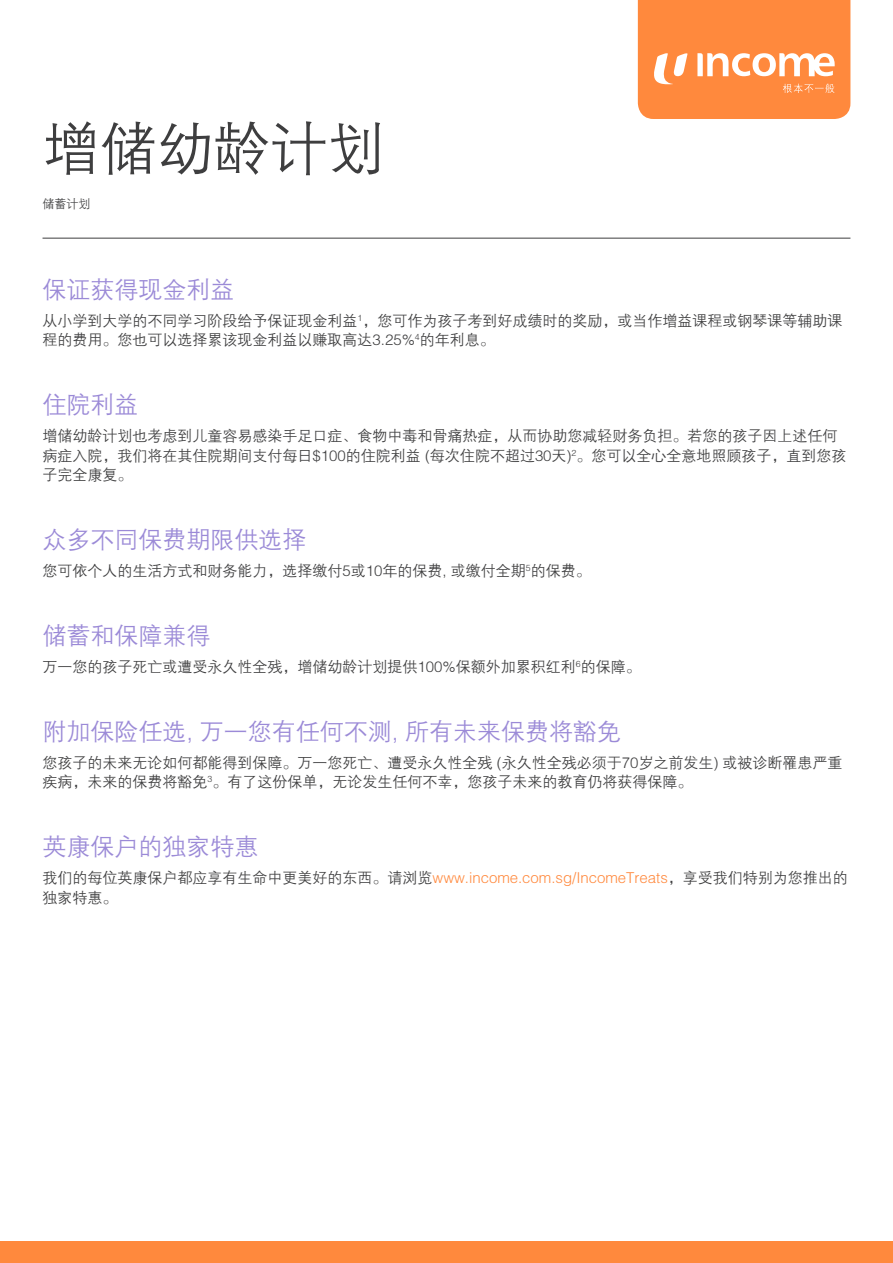
<style>
.page{position:relative;width:893px;height:1263px;background:#fff}
.page>*{position:absolute;margin:0;border:0;box-sizing:border-box;transform-origin:0 0}
.t1{font:57px "FZZDXJW GB1 0";color:#3e3e3f}
.t2{font:24px "FZZDXJW GB1 0";color:#9b8ad7}
.t3{font:15px/19.5px "FZZDXJW GB1 0";color:#3e3e3f}
.t4{font:12px "FZZDXJW GB1 0";color:#3e3e3f}
.s1{color:#ff893d}
</style>
<div class="page">
<div style="left:0;top:1242px;width:893px;height:21px;background:#ff893d"></div>
<hr style="left:43px;top:238px;width:807px;height:1px;background:#3e3e3f">
<svg style="left:638px;top:0;width:212px;height:119px;background:#ff934e"></svg>
<h1 class="t1" style="left:43px;top:118px;width:343px">增储幼龄计划</h1>
<p class="t4" style="left:43px;top:198px;width:49px">储蓄计划</p>
<h2 class="t2" style="left:43px;top:277px;width:194px">保证获得现金利益</h2>
<p class="t3" style="left:43px;top:311px;width:801px">从小学到大学的不同学习阶段给予保证现金利益<sup>1</sup>，您可作为孩子考到好成绩时的奖励，或当作增益课程或钢琴课等辅助课程的费用。您也可以选择累该现金利益以赚取高达3.25%<sup>4</sup>的年利息。</p>
<h2 class="t2" style="left:43px;top:392px;width:97px">住院利益</h2>
<p class="t3" style="left:43px;top:427px;width:805px">增储幼龄计划也考虑到儿童容易感染手足口症、食物中毒和骨痛热症，从而协助您减轻财务负担。若您的孩子因上述任何病症入院，我们将在其住院期间支付每日$100的住院利益 (每次住院不超过30天)<sup>2</sup>。您可以全心全意地照顾孩子，直到您孩子完全康复。</p>
<h2 class="t2" style="left:43px;top:527px;width:266px">众多不同保费期限供选择</h2>
<p class="t3" style="left:43px;top:562px;width:550px">您可依个人的生活方式和财务能力，选择缴付5或10年的保费, 或缴付全期<sup>5</sup>的保费。</p>
<h2 class="t2" style="left:43px;top:623px;width:170px">储蓄和保障兼得</h2>
<p class="t3" style="left:43px;top:657px;width:600px">万一您的孩子死亡或遭受永久性全残，增储幼龄计划提供100%保额外加累积红利<sup>6</sup>的保障。</p>
<h2 class="t2" style="left:43px;top:719px;width:580px">附加保险任选, 万一您有任何不测, 所有未来保费将豁免</h2>
<p class="t3" style="left:43px;top:753px;width:801px">您孩子的未来无论如何都能得到保障。万一您死亡、遭受永久性全残 (永久性全残必须于70岁之前发生) 或被诊断罹患严重疾病，未来的保费将豁免<sup>3</sup>。有了这份保单，无论发生任何不幸，您孩子未来的教育仍将获得保障。</p>
<h2 class="t2" style="left:43px;top:834px;width:218px">英康保户的独家特惠</h2>
<p class="t3" style="left:43px;top:868px;width:807px">我们的每位英康保户都应享有生命中更美好的东西。请浏览<span class="s1">www.income.com.sg/IncomeTreats</span>，享受我们特别为您推出的独家特惠。</p>
</div>
